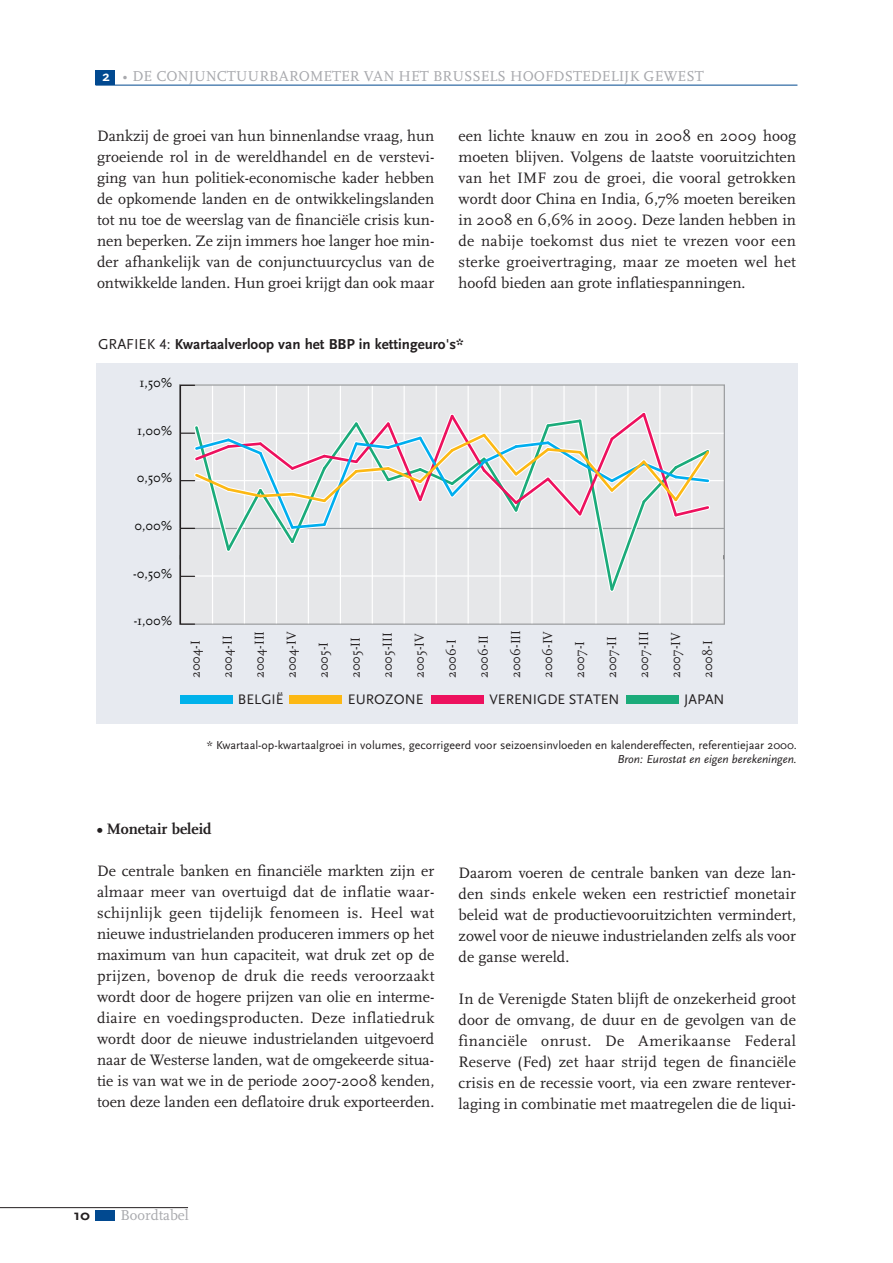
<style>
.page{position:relative;width:893px;height:1263px;background:#fff}
.page>*{position:absolute;margin:0;border:0;box-sizing:border-box;transform-origin:0 0}
.t1{font:15.75px/21px "Scala";color:#231f20;text-align:justify}
.t2{font:700 15.75px "Scala";color:#231f20}
.t3{font:15px "Scala";color:#a8a9ad}
.t4{font:700 15px "Scala Sans";color:#231f20}
.t5{font:700 15px "Scala Sans";color:#231f20;scale:1.1 1}
.t6{font:14.4px "Scala Sans";color:#231f20}
.t7{font:13.5px "Scala";color:#231f20;scale:.96 1}
.t8{font:13.5px "Scala";color:#000;scale:.96 1}
.t9{font:12px "Scala Sans";color:#231f20}
.t10{font:italic 12px "Scala Sans";color:#231f20}
.s1{font-family:"Scala Sans";font-weight:700;color:#fff}
.s2{font-weight:400}
.s3{font-family:"Scala Sans Caps";font-weight:400}
</style>
<div class="page">
<div style="left:95px;top:70px;width:20px;height:15px;background:#014990"></div>
<hr style="left:95px;top:85px;width:702px;height:1px;background:#014990">
<hr style="left:0;top:1207px;width:188px;height:1px;background:#231f20">
<div style="left:95px;top:1211px;width:20px;height:10px;background:#014990"></div>
<div style="left:95px;top:363px;width:702px;height:361px;background:#e7eaf0"></div>
<div style="left:180px;top:696px;width:53px;height:8px;background:#00b2eb"></div>
<div style="left:288px;top:695px;width:53px;height:9px;background:#fcb814"></div>
<div style="left:431px;top:696px;width:53px;height:8px;background:#ed115e"></div>
<div style="left:625px;top:695px;width:53px;height:9px;background:#1bab7a"></div>
<div style="left:180px;top:385px;width:544px;height:239px;background:#e6e7e9"></div>
<hr style="left:180px;top:575px;width:544px;height:2px;background:#fff">
<hr style="left:180px;top:480px;width:544px;height:1px;background:#fff">
<hr style="left:180px;top:433px;width:544px;height:1px;background:#fff">
<hr style="left:212px;top:385px;width:1px;height:239px;background:#fff">
<hr style="left:276px;top:385px;width:1px;height:239px;background:#fff">
<hr style="left:308px;top:385px;width:1px;height:239px;background:#fff">
<hr style="left:340px;top:385px;width:1px;height:239px;background:#fff">
<hr style="left:371px;top:385px;width:2px;height:239px;background:#fff">
<hr style="left:403px;top:385px;width:2px;height:239px;background:#fff">
<hr style="left:435px;top:385px;width:2px;height:239px;background:#fff">
<hr style="left:467px;top:385px;width:2px;height:239px;background:#fff">
<hr style="left:499px;top:385px;width:1px;height:239px;background:#fff">
<hr style="left:531px;top:385px;width:1px;height:239px;background:#fff">
<hr style="left:563px;top:385px;width:1px;height:239px;background:#fff">
<hr style="left:595px;top:385px;width:1px;height:239px;background:#fff">
<hr style="left:627px;top:385px;width:1px;height:239px;background:#fff">
<hr style="left:691px;top:385px;width:1px;height:239px;background:#fff">
<hr style="left:244px;top:385px;width:1px;height:239px;background:#fff">
<hr style="left:659px;top:385px;width:1px;height:239px;background:#fff">
<hr style="left:180px;top:528px;width:544px;height:1px;background:#9d9fa2">
<div style="left:179px;top:384px;width:546px;height:241px;border:1px solid #9d9fa2"></div>
<div style="left:180px;top:385px;width:15px;height:240px;border:1px solid #231f20"></div>
<svg style="left:180px;top:407px;width:534px;height:188px"></svg>
<p class="t3" style="left:102px;top:70px;width:603px"><span class="s1">2</span> • DE CONJUNCTUURBAROMETER VAN HET BRUSSELS HOOFDSTEDELIJK GEWEST</p>
<p class="t1" style="left:97px;top:127px;width:339px">Dankzij de groei van hun binnenlandse vraag, hun groeiende rol in de wereldhandel en de verstevi&shy;ging van hun politiek-economische kader hebben de opkomende landen en de ontwikkelingslanden tot nu toe de weerslag van de financiële crisis kun&shy;nen beperken. Ze zijn immers hoe langer hoe min&shy;der afhankelijk van de conjunctuurcyclus van de ontwikkelde landen. Hun groei krijgt dan ook maar</p>
<p class="t1" style="left:458px;top:127px;width:339px">een lichte knauw en zou in 2008 en 2009 hoog moeten blijven. Volgens de laatste vooruitzichten van het IMF zou de groei, die vooral getrokken wordt door China en India, 6,7% moeten bereiken in 2008 en 6,6% in 2009. Deze landen hebben in de nabije toekomst dus niet te vrezen voor een sterke groeivertraging, maar ze moeten wel het hoofd bieden aan grote inflatiespanningen.</p>
<p class="t4" style="left:98px;top:338px;width:367px"><span class="s2">GRAFIEK</span> <span class="s3">4</span><span class="s2">:</span> Kwartaalverloop van het BBP in kettingeuro's*</p>
<p class="t8" style="left:139px;top:377px;width:35px">1,50%</p>
<p class="t8" style="left:137px;top:425px;width:38px">1,00%</p>
<p class="t8" style="left:137px;top:472px;width:38px">0,50%</p>
<p class="t8" style="left:134px;top:520px;width:41px">0,00%</p>
<p class="t8" style="left:133px;top:568px;width:42px">-0,50%</p>
<p class="t8" style="left:134px;top:615px;width:41px">-1,00%</p>
<p class="t7" style="left:190px;top:678px;width:41px;rotate:-90deg">2004-I</p>
<p class="t7" style="left:222px;top:678px;width:46px;rotate:-90deg">2004-II</p>
<p class="t7" style="left:254px;top:678px;width:51px;rotate:-90deg">2004-III</p>
<p class="t7" style="left:286px;top:678px;width:50px;rotate:-90deg">2004-IV</p>
<p class="t7" style="left:318px;top:678px;width:39px;rotate:-90deg">2005-I</p>
<p class="t7" style="left:350px;top:678px;width:44px;rotate:-90deg">2005-II</p>
<p class="t7" style="left:382px;top:678px;width:49px;rotate:-90deg">2005-III</p>
<p class="t7" style="left:414px;top:678px;width:48px;rotate:-90deg">2005-IV</p>
<p class="t7" style="left:446px;top:678px;width:42px;rotate:-90deg">2006-I</p>
<p class="t7" style="left:478px;top:678px;width:47px;rotate:-90deg">2006-II</p>
<p class="t7" style="left:510px;top:678px;width:52px;rotate:-90deg">2006-III</p>
<p class="t7" style="left:542px;top:678px;width:51px;rotate:-90deg">2006-IV</p>
<p class="t7" style="left:574px;top:678px;width:40px;rotate:-90deg">2007-I</p>
<p class="t7" style="left:606px;top:678px;width:45px;rotate:-90deg">2007-II</p>
<p class="t7" style="left:638px;top:678px;width:50px;rotate:-90deg">2007-III</p>
<p class="t7" style="left:670px;top:678px;width:49px;rotate:-90deg">2007-IV</p>
<p class="t7" style="left:702px;top:678px;width:41px;rotate:-90deg">2008-I</p>
<p class="t6" style="left:238px;top:694px;width:47px">BELGIË</p>
<p class="t6" style="left:348px;top:694px;width:77px">EUROZONE</p>
<p class="t6" style="left:489px;top:694px;width:131px">VERENIGDE STATEN</p>
<p class="t6" style="left:684px;top:693px;width:42px">JAPAN</p>
<p class="t9" style="left:207px;top:740px;width:591px">* Kwartaal-op-kwartaalgroei in volumes, gecorrigeerd voor seizoensinvloeden en kalendereffecten, referentiejaar 2000.</p>
<p class="t10" style="left:617px;top:754px;width:181px">Bron: Eurostat en eigen berekeningen.</p>
<p class="t2" style="left:97px;top:822px;width:116px">• Monetair beleid</p>
<p class="t1" style="left:97px;top:861px;width:339px">De centrale banken en financiële markten zijn er almaar meer van overtuigd dat de inflatie waar&shy;schijnlijk geen tijdelijk fenomeen is. Heel wat nieuwe industrielanden produceren immers op het maximum van hun capaciteit, wat druk zet op de prijzen, bovenop de druk die reeds veroorzaakt wordt door de hogere prijzen van olie en interme&shy;diaire en voedingsproducten. Deze inflatiedruk wordt door de nieuwe industrielanden uitgevoerd naar de Westerse landen, wat de omgekeerde situa&shy;tie is van wat we in de periode 2007-2008 kenden, toen deze landen een deflatoire druk exporteerden.</p>
<p class="t1" style="left:458px;top:864px;width:339px">Daarom voeren de centrale banken van deze lan&shy;den sinds enkele weken een restrictief monetair beleid wat de productievooruitzichten vermindert, zowel voor de nieuwe industrielanden zelfs als voor de ganse wereld.</p>
<p class="t1" style="left:458px;top:990px;width:339px">In de Verenigde Staten blijft de onzekerheid groot door de omvang, de duur en de gevolgen van de financiële onrust. De Amerikaanse Federal Reserve (Fed) zet haar strijd tegen de financiële crisis en de recessie voort, via een zware rentever&shy;laging in combinatie met maatregelen die de liqui-</p>
<p class="t5" style="left:74px;top:1209px;width:16px">10</p>
<p class="t3" style="left:120px;top:1209px;width:70px">Boordtabel</p>
</div>
